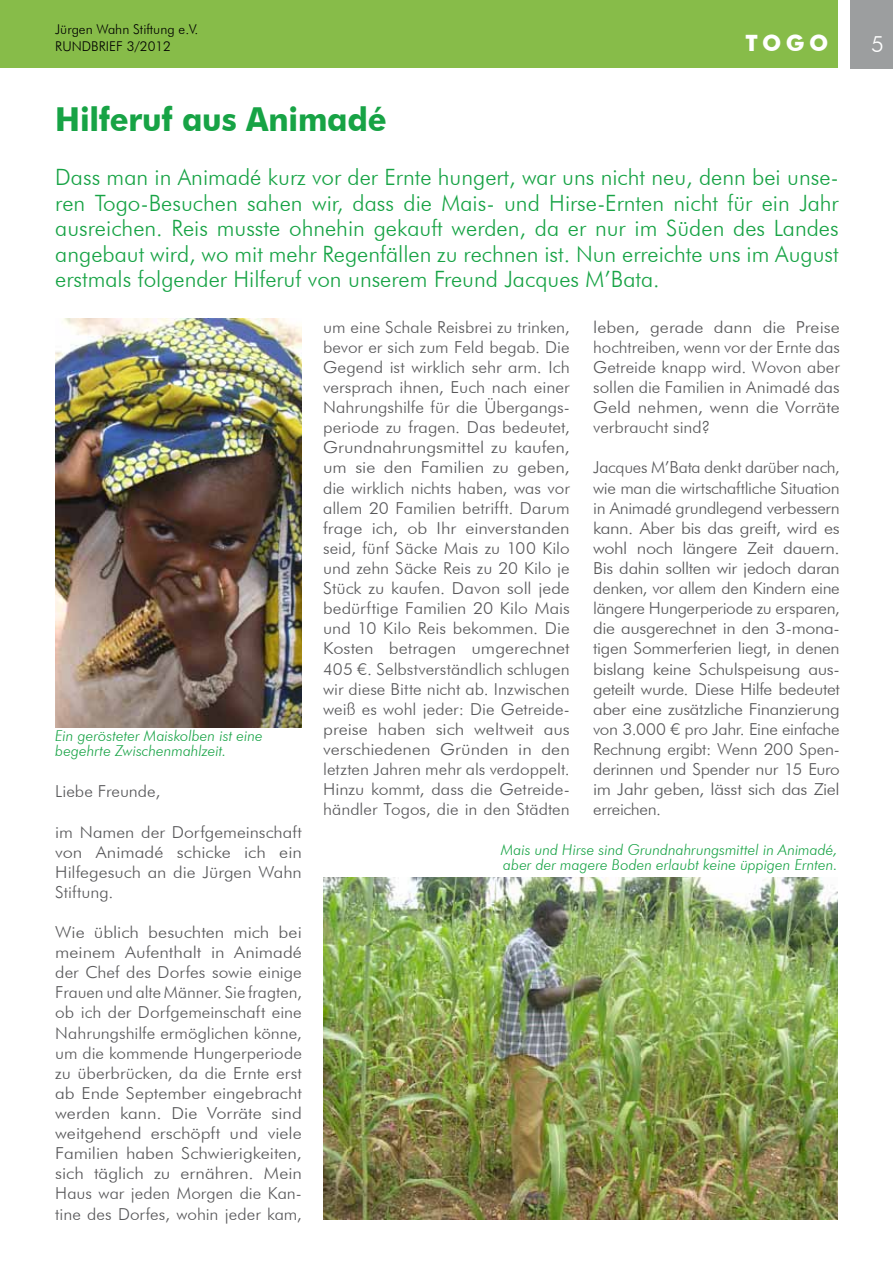
<style>
.page{position:relative;width:893px;height:1263px;background:#fff}
.page>*{position:absolute;margin:0;border:0;box-sizing:border-box;transform-origin:0 0}
.t1{font:700 33px "Futura BT";letter-spacing:-.005em;color:#17a345;scale:.94 1}
.t2{font:300 22.5px/25.5px "Futura BT";color:#17a345;text-align:justify}
.t3{font:700 22.5px "Futura BT";color:#fff}
.t4{font:300 22.5px "Futura BT";color:#fff}
.t5{font:300 16.5px/20.1px "Futura BT";letter-spacing:-.005em;color:#58585a;text-align:justify;scale:1.04 1}
.t6{font:300 16.5px/20.1px "Futura BT";letter-spacing:-.005em;color:#58585a;text-align:justify;scale:1.1 1}
.t7{font:300 16.5px/20.1px "Futura BT";letter-spacing:-.005em;color:#58585a;text-align:justify}
.t8{font:300 16.5px/20.1px "Futura BT";letter-spacing:-.005em;color:#58585a;text-align:justify;scale:1.07 1}
.t9{font:italic 300 15px/15px "Futura BT";color:#17a345}
.t10{font:300 13.5px/17px "Futura BT";color:#000}
</style>
<div class="page">
<div style="left:0;top:0;width:838px;height:68px;background:#87bc49"></div>
<div style="left:850px;top:0;width:43px;height:68px;background:#9c9e9f"></div>
<img style="left:55px;top:319px;width:247px;height:408px">
<img style="left:323px;top:877px;width:515px;height:342px">
<p class="t10" style="left:55px;top:21px;width:145px">Jürgen Wahn Stiftung e.V.<br>RUNDBRIEF 3/2012</p>
<h2 class="t4" style="left:871px;top:30px;width:14px">5</h2>
<h2 class="t3" style="left:745px;top:29px;width:85px">TOGO</h2>
<h1 class="t1" style="left:55px;top:100px;width:354px">Hilferuf aus Animadé</h1>
<p class="t2" style="left:55px;top:164px;width:785px">Dass man in Animadé kurz vor der Ernte hungert, war uns nicht neu, denn bei unse&shy;ren Togo-Besuchen sahen wir, dass die Mais- und Hirse-Ernten nicht für ein Jahr ausreichen. Reis musste ohnehin gekauft werden, da er nur im Süden des Landes angebaut wird, wo mit mehr Regenfällen zu rechnen ist. Nun erreichte uns im August erstmals folgender Hilferuf von unserem Freund Jacques M’Bata.</p>
<p class="t9" style="left:55px;top:728px;width:209px">Ein gerösteter Maiskolben ist eine begehrte Zwischenmahlzeit.</p>
<p class="t5" style="left:55px;top:781px;width:102px">Liebe Freunde,</p>
<p class="t8" style="left:55px;top:821px;width:232px">im Namen der Dorfgemeinschaft von Animadé schicke ich ein Hilfegesuch an die Jürgen Wahn Stiftung.</p>
<p class="t6" style="left:55px;top:922px;width:226px">Wie üblich besuchten mich bei meinem Aufenthalt in Animadé der Chef des Dorfes sowie einige Frauen und alte Männer. Sie fragten, ob ich der Dorfgemeinschaft eine Nahrungshilfe ermöglichen könne, um die kommende Hungerperiode zu überbrücken, da die Ernte erst ab Ende September eingebracht werden kann. Die Vorräte sind weitgehend erschöpft und viele Familien haben Schwierigkeiten, sich täglich zu ernähren. Mein Haus war jeden Morgen die Kan&shy;tine des Dorfes, wohin jeder kam,</p>
<p class="t5" style="left:323px;top:317px;width:239px">um eine Schale Reisbrei zu trinken, bevor er sich zum Feld begab. Die Gegend ist wirklich sehr arm. Ich versprach ihnen, Euch nach einer Nahrungshilfe für die Übergangs&shy;periode zu fragen. Das bedeutet, Grundnahrungsmittel zu kaufen, um sie den Familien zu geben, die wirklich nichts haben, was vor allem 20 Familien betrifft. Darum frage ich, ob Ihr einverstanden seid, fünf Säcke Mais zu 100 Kilo und zehn Säcke Reis zu 20 Kilo je Stück zu kaufen. Davon soll jede bedürftige Familien 20 Kilo Mais und 10 Kilo Reis bekommen. Die Kosten betragen umgerechnet 405 €. Selbstverständlich schlugen wir diese Bitte nicht ab. Inzwischen weiß es wohl jeder: Die Getreide&shy;preise haben sich weltweit aus verschiedenen Gründen in den letzten Jahren mehr als verdoppelt.<br>Hinzu kommt, dass die Getreide&shy;händler Togos, die in den Städten</p>
<p class="t6" style="left:593px;top:317px;width:226px">leben, gerade dann die Preise hochtreiben, wenn vor der Ernte das Getreide knapp wird. Wovon aber sollen die Familien in Animadé das Geld nehmen, wenn die Vorräte verbraucht sind?</p>
<p class="t7" style="left:593px;top:457px;width:248px">Jacques M’Bata denkt darüber nach, wie man die wirtschaftliche Situation in Animadé grundlegend verbessern kann. Aber bis das greift, wird es wohl noch längere Zeit dauern.<br>Bis dahin sollten wir jedoch daran denken, vor allem den Kindern eine längere Hungerperiode zu ersparen, die ausgerechnet in den 3-mona&shy;tigen Sommerferien liegt, in denen bislang keine Schulspeisung aus&shy;geteilt wurde. Diese Hilfe bedeutet aber eine zusätzliche Finanzierung von 3.000 € pro Jahr. Eine einfache Rechnung ergibt: Wenn 200 Spen&shy;derinnen und Spender nur 15 Euro im Jahr geben, lässt sich das Ziel erreichen.</p>
<p class="t9" style="left:501px;top:842px;width:338px">Mais und Hirse sind Grundnahrungsmittel in Animadé, aber der magere Boden erlaubt keine üppigen Ernten.</p>
</div>
